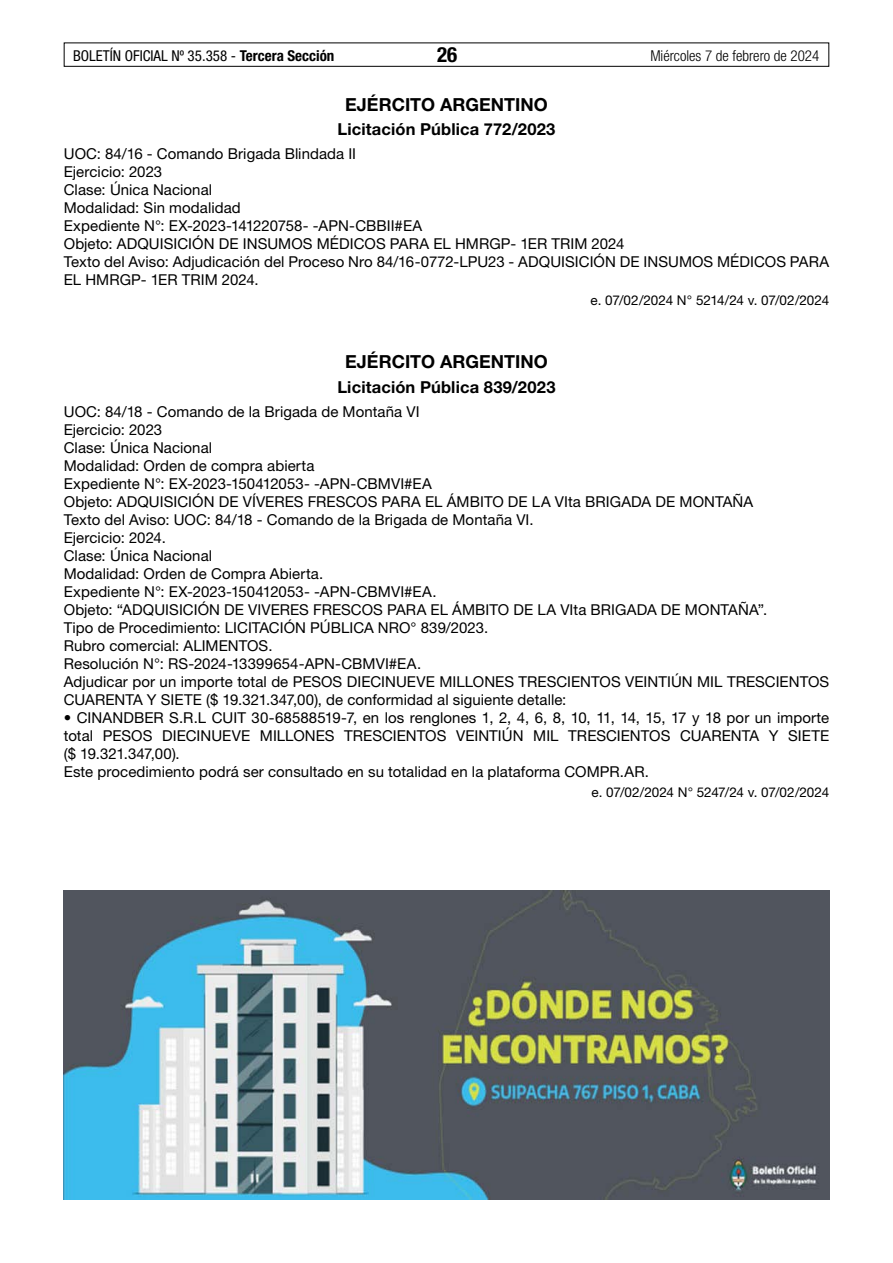
<style>
.page{position:relative;width:893px;height:1263px;background:#fff}
.page>*{position:absolute;margin:0;border:0;box-sizing:border-box;transform-origin:0 0}
.t1{font:700 condensed 21px "Helvetica Neue LT Std";color:#000}
.t2{font:700 18px "Helvetica Neue LT Std";color:#000}
.t3{font:700 16.5px "Helvetica Neue LT Std";letter-spacing:.01em;color:#000}
.t4{font:15px/18px "Helvetica Neue LT Std";letter-spacing:.005em;color:#000}
.t5{font:condensed 15px "Helvetica Neue LT Std";color:#000}
.t6{font:300 condensed 15px "Helvetica Neue LT Std";color:#000}
.t7{font:13.5px "Helvetica Neue LT Std";letter-spacing:-.01em;color:#000}
.s1{font-weight:700}
</style>
<div class="page">
<div style="left:64px;top:43px;width:765px;height:24px;border:1px solid #000"></div>
<img style="left:64px;top:891px;width:765px;height:308px">
<p class="t5" style="left:73px;top:47px;width:263px">BOLETÍN OFICIAL Nº 35.358 - <span class="s1">Tercera Sección</span></p>
<h1 class="t1" style="left:437px;top:42px;width:22px">26</h1>
<p class="t6" style="left:650px;top:47px;width:170px">Miércoles 7 de febrero de 2024</p>
<p class="t2" style="left:345px;top:93px;width:204px">EJÉRCITO ARGENTINO</p>
<p class="t3" style="left:337px;top:119px;width:219px">Licitación Pública 772/2023</p>
<p class="t4" style="left:64px;top:145px;width:767px">UOC: 84/16 - Comando Brigada Blindada II<br>Ejercicio: 2023<br>Clase: Única Nacional<br>Modalidad: Sin modalidad<br>Expediente N°: EX-2023-141220758- -APN-CBBII#EA<br>Objeto: ADQUISICIÓN DE INSUMOS MÉDICOS PARA EL HMRGP- 1ER TRIM 2024<br>Texto del Aviso: Adjudicación del Proceso Nro 84/16-0772-LPU23 - ADQUISICIÓN DE INSUMOS MÉDICOS PARA EL HMRGP- 1ER TRIM 2024.</p>
<p class="t7" style="left:590px;top:292px;width:240px">e. 07/02/2024 N° 5214/24 v. 07/02/2024</p>
<p class="t2" style="left:345px;top:351px;width:204px">EJÉRCITO ARGENTINO</p>
<p class="t3" style="left:337px;top:377px;width:220px">Licitación Pública 839/2023</p>
<p class="t4" style="left:64px;top:403px;width:767px">UOC: 84/18 - Comando de la Brigada de Montaña VI<br>Ejercicio: 2023<br>Clase: Única Nacional<br>Modalidad: Orden de compra abierta<br>Expediente N°: EX-2023-150412053- -APN-CBMVI#EA<br>Objeto: ADQUISICIÓN DE VÍVERES FRESCOS PARA EL ÁMBITO DE LA VIta BRIGADA DE MONTAÑA<br>Texto del Aviso: UOC: 84/18 - Comando de la Brigada de Montaña VI.<br>Ejercicio: 2024.<br>Clase: Única Nacional<br>Modalidad: Orden de Compra Abierta.<br>Expediente N°: EX-2023-150412053- -APN-CBMVI#EA.<br>Objeto: “ADQUISICIÓN DE VIVERES FRESCOS PARA EL ÁMBITO DE LA VIta BRIGADA DE MONTAÑA”.<br>Tipo de Procedimiento: LICITACIÓN PÚBLICA NRO° 839/2023.<br>Rubro comercial: ALIMENTOS.<br>Resolución N°: RS-2024-13399654-APN-CBMVI#EA.<br>Adjudicar por un importe total de PESOS DIECINUEVE MILLONES TRESCIENTOS VEINTIÚN MIL TRESCIENTOS CUARENTA Y SIETE ($ 19.321.347,00), de conformidad al siguiente detalle:</p>
<p class="t4" style="left:64px;top:709px;width:767px">• CINANDBER S.R.L CUIT 30-68588519-7, en los renglones 1, 2, 4, 6, 8, 10, 11, 14, 15, 17 y 18 por un importe total PESOS DIECINUEVE MILLONES TRESCIENTOS VEINTIÚN MIL TRESCIENTOS CUARENTA Y SIETE ($ 19.321.347,00).<br>Este procedimiento podrá ser consultado en su totalidad en la plataforma COMPR.AR.</p>
<p class="t7" style="left:591px;top:784px;width:239px">e. 07/02/2024 N° 5247/24 v. 07/02/2024</p>
</div>
